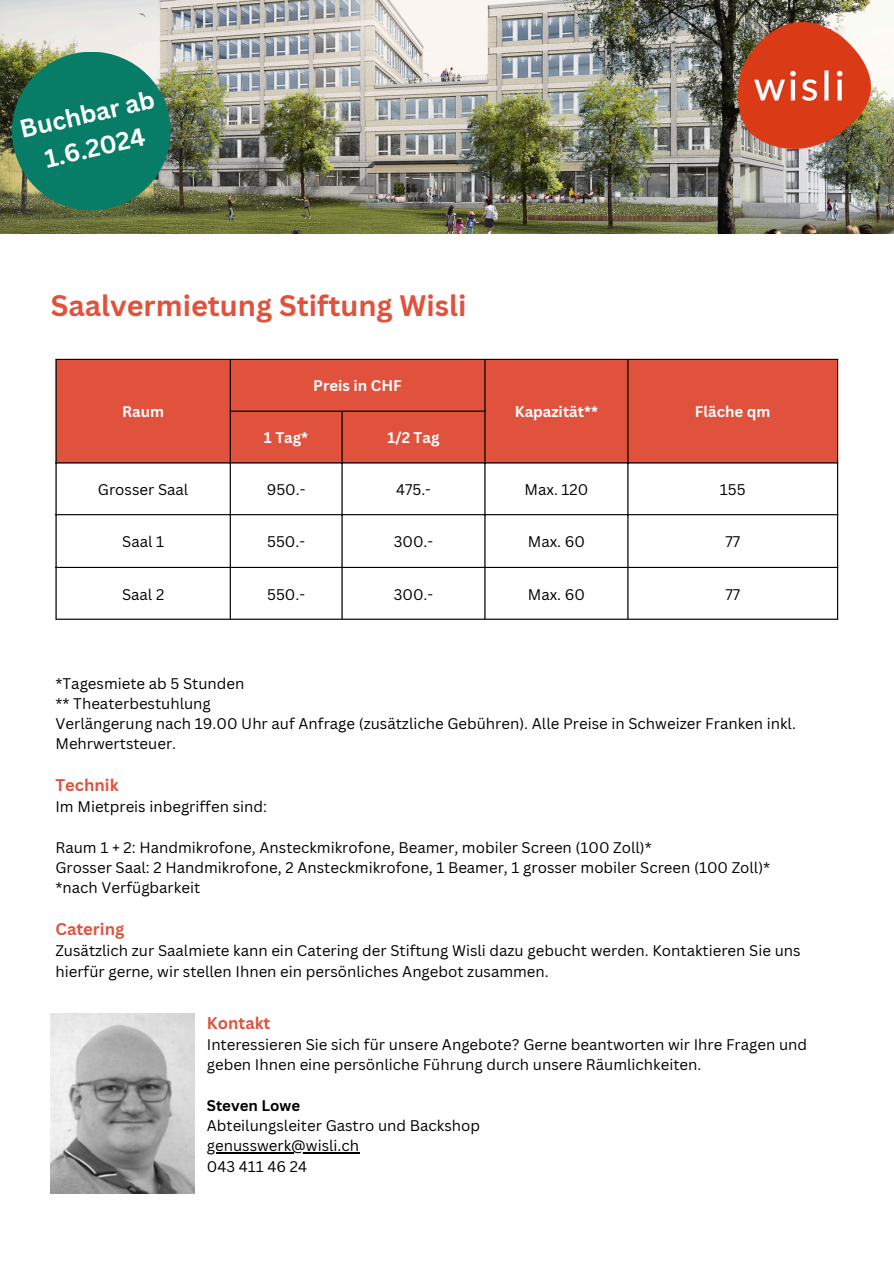
<style>
.page{position:relative;width:894px;height:1264px;background:#fff}
.page>*{position:absolute;margin:0;border:0;box-sizing:border-box;transform-origin:0 0}
.t1{font:700 28.8px "Canva Sans";color:#e1523d}
.t2{font:700 24.6px/34.3px "Canva Sans";color:#fff;text-align:center}
.t3{font:700 16.5px "Canva Sans";color:#e1523d}
.t4{font:15px/20.2px "Canva Sans";color:#000}
.t5{font:700 15px "Canva Sans";color:#fff}
.t6{font:700 15px "Canva Sans";color:#000}
</style>
<div class="page">
<img style="left:0;top:0;width:893px;height:234px">
<div style="left:57px;top:360px;width:779px;height:102px;background:#e1523d"></div>
<hr style="left:55px;top:360px;width:2px;height:258px;background:#000">
<hr style="left:230px;top:360px;width:1px;height:258px;background:#000">
<hr style="left:341px;top:412px;width:1px;height:206px;background:#000">
<hr style="left:484px;top:360px;width:1px;height:258px;background:#000">
<hr style="left:627px;top:360px;width:1px;height:258px;background:#000">
<hr style="left:836px;top:360px;width:1px;height:258px;background:#000">
<hr style="left:55px;top:359px;width:782px;height:1px;background:#000">
<hr style="left:230px;top:410px;width:255px;height:2px;background:#000">
<hr style="left:55px;top:462px;width:782px;height:1px;background:#000">
<hr style="left:55px;top:514px;width:782px;height:1px;background:#000">
<hr style="left:55px;top:567px;width:782px;height:1px;background:#000">
<hr style="left:55px;top:618px;width:782px;height:1px;background:#000">
<div style="left:12px;top:52px;width:159px;height:158px;background:#077d68;border-radius:50%"></div>
<img style="left:51px;top:1013px;width:144px;height:180px">
<img style="left:738px;top:23px;width:131px;height:126px">
<hr style="left:207px;top:1152px;width:152px;height:1px;background:#000">
<p class="t2" style="left:16px;top:112px;width:139px;rotate:-13deg">Buchbar ab<br>1.6.2024</p>
<p class="t1" style="left:51px;top:285px;width:417px">Saalvermietung Stiftung Wisli</p>
<h2 class="t5" style="left:122px;top:401px;width:43px">Raum</h2>
<p class="t5" style="left:313px;top:375px;width:90px">Preis in CHF</p>
<p class="t5" style="left:264px;top:427px;width:46px">1 Tag*</p>
<p class="t5" style="left:387px;top:427px;width:53px">1/2 Tag</p>
<h1 class="t5" style="left:514px;top:401px;width:85px">Kapazität**</h1>
<p class="t5" style="left:694px;top:401px;width:77px">Fläche qm</p>
<p class="t4" style="left:98px;top:479px;width:92px">Grosser Saal</p>
<p class="t4" style="left:267px;top:479px;width:40px">950.-</p>
<p class="t4" style="left:396px;top:479px;width:36px">475.-</p>
<p class="t4" style="left:524px;top:479px;width:65px">Max. 120</p>
<p class="t4" style="left:719px;top:479px;width:27px">155</p>
<p class="t4" style="left:122px;top:531px;width:43px">Saal 1</p>
<p class="t4" style="left:267px;top:531px;width:39px">550.-</p>
<p class="t4" style="left:393px;top:531px;width:41px">300.-</p>
<p class="t4" style="left:527px;top:531px;width:59px">Max. 60</p>
<p class="t4" style="left:725px;top:531px;width:16px">77</p>
<p class="t4" style="left:122px;top:583px;width:44px">Saal 2</p>
<p class="t4" style="left:267px;top:583px;width:39px">550.-</p>
<p class="t4" style="left:393px;top:583px;width:41px">300.-</p>
<p class="t4" style="left:527px;top:583px;width:59px">Max. 60</p>
<p class="t4" style="left:725px;top:583px;width:16px">77</p>
<p class="t4" style="left:55px;top:672px;width:190px">*Tagesmiete ab 5 Stunden</p>
<p class="t4" style="left:55px;top:693px;width:157px">** Theaterbestuhlung</p>
<p class="t4" style="left:55px;top:713px;width:741px">Verlängerung nach 19.00 Uhr auf Anfrage (zusätzliche Gebühren). Alle Preise in Schweizer Franken inkl.<br>Mehrwertsteuer.</p>
<p class="t3" style="left:55px;top:773px;width:65px">Technik</p>
<p class="t4" style="left:55px;top:796px;width:213px">Im Mietpreis inbegriffen sind:</p>
<p class="t4" style="left:55px;top:837px;width:597px">Raum 1 + 2: Handmikrofone, Ansteckmikrofone, Beamer, mobiler Screen (100 Zoll)*</p>
<p class="t4" style="left:55px;top:857px;width:716px">Grosser Saal: 2 Handmikrofone, 2 Ansteckmikrofone, 1 Beamer, 1 grosser mobiler Screen (100 Zoll)*</p>
<p class="t4" style="left:55px;top:877px;width:146px">*nach Verfügbarkeit</p>
<p class="t3" style="left:55px;top:917px;width:70px">Catering</p>
<p class="t4" style="left:55px;top:940px;width:746px">Zusätzlich zur Saalmiete kann ein Catering der Stiftung Wisli dazu gebucht werden. Kontaktieren Sie uns hierfür gerne, wir stellen Ihnen ein persönliches Angebot zusammen.</p>
<p class="t3" style="left:207px;top:1011px;width:65px">Kontakt</p>
<p class="t4" style="left:207px;top:1034px;width:601px">Interessieren Sie sich für unsere Angebote? Gerne beantworten wir Ihre Fragen und geben Ihnen eine persönliche Führung durch unsere Räumlichkeiten.</p>
<p class="t6" style="left:207px;top:1094px;width:95px">Steven Lowe</p>
<p class="t4" style="left:207px;top:1115px;width:274px">Abteilungsleiter Gastro und Backshop</p>
<p class="t4" style="left:207px;top:1135px;width:154px">genusswerk@wisli.ch</p>
<p class="t4" style="left:207px;top:1155px;width:102px">043 411 46 24</p>
</div>
